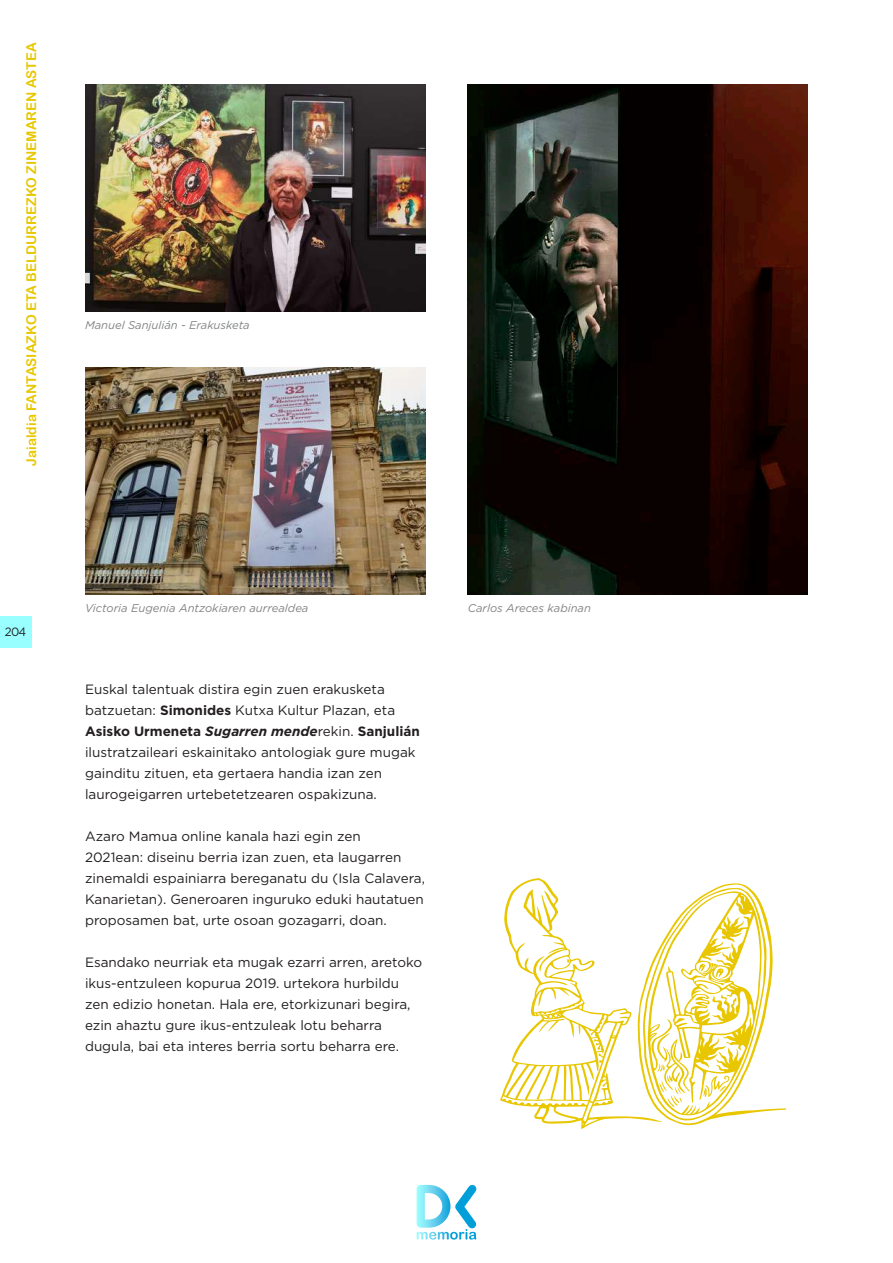
<style>
.page{position:relative;width:893px;height:1263px;background:#fff}
.page>*{position:absolute;margin:0;border:0;box-sizing:border-box;transform-origin:0 0}
.t1{font:13.5px/21px "Gotham";color:#231f20}
.t2{font:13.5px "Arial Rounded MT Bold";color:#e8c700}
.t3{font:12px "Gotham";color:#231f20;scale:.96 1}
.t4{font:italic 11.25px "Gotham";color:#808285}
.s1{font-weight:700}
.s2{font-weight:700;font-style:italic}
</style>
<div class="page">
<svg style="left:417px;top:1184px;width:60px;height:55px"></svg>
<div style="left:0;top:616px;width:31px;height:31px;background:#9ff"></div>
<img style="left:85px;top:85px;width:340px;height:227px">
<img style="left:85px;top:367px;width:340px;height:227px">
<img style="left:468px;top:84px;width:340px;height:510px">
<svg style="left:500px;top:878px;width:286px;height:251px"></svg>
<p class="t2" style="left:23px;top:466px;width:425px;rotate:-90deg">Jaialdia FANTASIAZKO ETA BELDURREZKO ZINEMAREN ASTEA</p>
<p class="t4" style="left:85px;top:318px;width:166px">Manuel Sanjulián - Erakusketa</p>
<p class="t3" style="left:5px;top:624px;width:24px">204</p>
<p class="t4" style="left:85px;top:601px;width:225px">Victoria Eugenia Antzokiaren aurrealdea</p>
<p class="t1" style="left:85px;top:678px;width:336px">Euskal talentuak distira egin zuen erakusketa batzuetan: <span class="s1">Simonides</span> Kutxa Kultur Plazan, eta <span class="s1">Asisko Urmeneta</span> <span class="s2">Sugarren mende</span>rekin. <span class="s1">Sanjulián </span>ilustratzaileari eskainitako antologiak gure mugak gainditu zituen, eta gertaera handia izan zen laurogeigarren urtebetetzearen ospakizuna.</p>
<p class="t1" style="left:85px;top:825px;width:342px">Azaro Mamua online kanala hazi egin zen<br>2021ean: diseinu berria izan zuen, eta laugarren zinemaldi espainiarra bereganatu du (Isla Calavera, Kanarietan). Generoaren inguruko eduki hautatuen proposamen bat, urte osoan gozagarri, doan.</p>
<p class="t1" style="left:85px;top:951px;width:339px">Esandako neurriak eta mugak ezarri arren, aretoko ikus-entzuleen kopurua 2019. urtekora hurbildu zen edizio honetan. Hala ere, etorkizunari begira, ezin ahaztu gure ikus-entzuleak lotu beharra dugula, bai eta interes berria sortu beharra ere.</p>
<p class="t4" style="left:468px;top:601px;width:125px">Carlos Areces kabinan</p>
</div>
